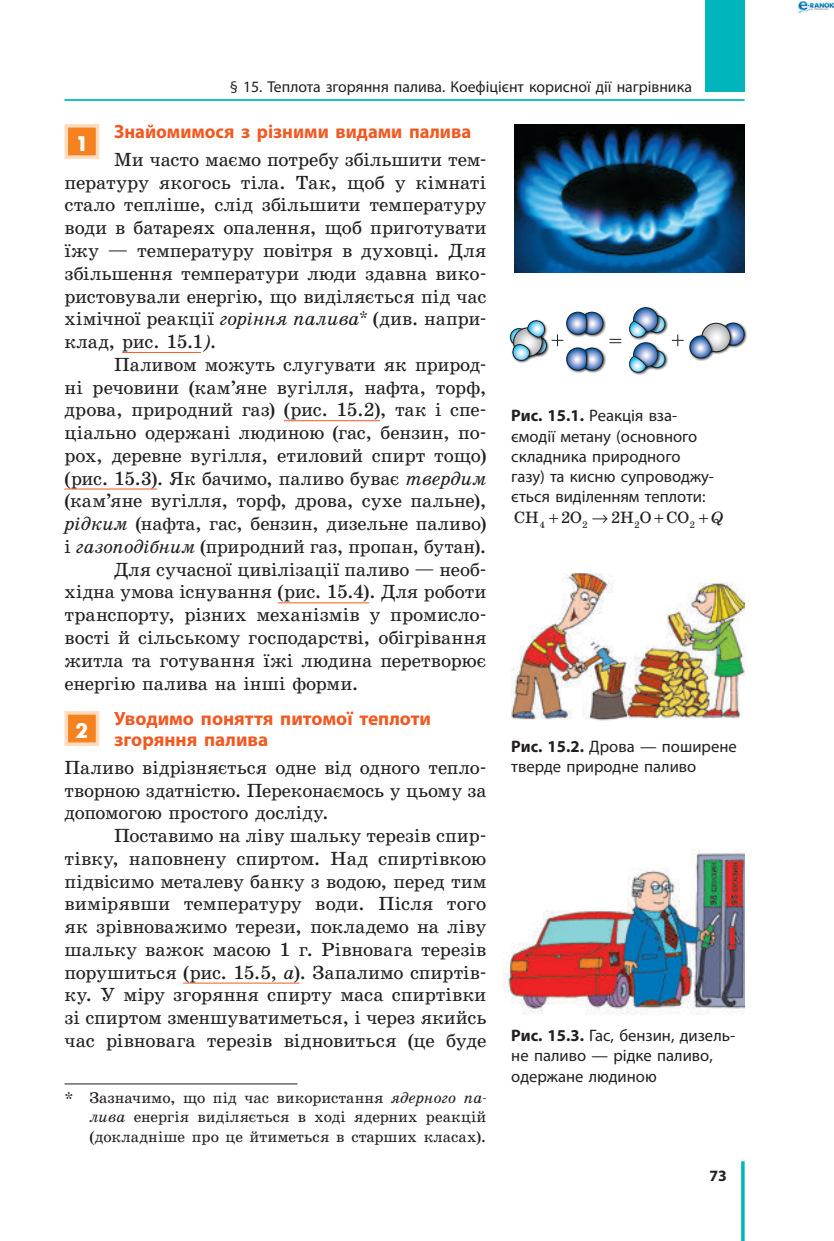
<style>
.page{position:relative;width:834px;height:1241px;background:#fff}
.page>*{position:absolute;margin:0;border:0;box-sizing:border-box;transform-origin:0 0}
.t1{font:700 21px "Futuris C";color:#fff}
.t2{font:19.25px/22.8px "School Book C";letter-spacing:-.005em;color:#231f20;text-align:justify}
.t3{font:700 19.25px/20.8px "Myriad Pro";color:#f15921}
.t4{font:16.62px/20.1px "Myriad Pro";color:#231f20}
.t5{font:16.62px "School Book C";letter-spacing:-.01em;color:#231f20}
.t6{font:italic 16.62px "School Book C";color:#231f20}
.t7{font:15.75px/19.2px "School Book C";letter-spacing:.005em;color:#231f20;text-align:justify}
.t8{font:15.75px "Myriad Pro";color:#231f20}
.t9{font:700 15.75px "Myriad Pro";color:#231f20}
.t10{font:9.62px "School Book C";color:#231f20}
.s1{font-style:italic}
.s2{font-weight:700}
</style>
<div class="page">
<hr style="left:64px;top:99px;width:680px;height:2px;background:#00b6bc">
<hr style="left:741px;top:1160px;width:3px;height:80px;background:#00b6bc">
<div style="left:704px;top:0;width:40px;height:92px;background:#00b6bc"></div>
<hr style="left:122px;top:352px;width:79px;height:1px;background:#f15921">
<hr style="left:284px;top:420px;width:96px;height:1px;background:#f15921">
<hr style="left:64px;top:488px;width:93px;height:1px;background:#f15921">
<hr style="left:277px;top:602px;width:92px;height:1px;background:#f15921">
<hr style="left:183px;top:982px;width:116px;height:1px;background:#f15921">
<div style="left:66px;top:126px;width:31px;height:31px;background:#f58220"></div>
<div style="left:64px;top:124px;width:35px;height:35px;border:4px solid #fddbbc"></div>
<div style="left:66px;top:712px;width:31px;height:32px;background:#f58220"></div>
<div style="left:64px;top:711px;width:35px;height:34px;border:4px solid #fddbbc"></div>
<hr style="left:64px;top:1083px;width:233px;height:1px;background:#231f20">
<img style="left:514px;top:124px;width:230px;height:149px">
<img style="left:511px;top:574px;width:233px;height:147px">
<img style="left:503px;top:850px;width:241px;height:165px">
<img style="left:662px;top:316px;width:6px;height:18px">
<svg style="left:648px;top:316px;width:17px;height:16px"></svg>
<div style="left:647px;top:315px;width:18px;height:18px;border:1px solid #231f20;border-radius:50%"></div>
<img style="left:633px;top:307px;width:29px;height:28px">
<svg style="left:633px;top:308px;width:24px;height:24px"></svg>
<div style="left:633px;top:307px;width:25px;height:25px;border:1px solid #231f20;border-radius:50%"></div>
<img style="left:633px;top:319px;width:17px;height:21px">
<svg style="left:629px;top:320px;width:17px;height:18px"></svg>
<img style="left:662px;top:351px;width:6px;height:18px">
<svg style="left:648px;top:351px;width:17px;height:16px"></svg>
<div style="left:647px;top:350px;width:18px;height:18px;border:1px solid #231f20;border-radius:50%"></div>
<img style="left:633px;top:342px;width:29px;height:28px">
<svg style="left:633px;top:343px;width:24px;height:24px"></svg>
<div style="left:633px;top:342px;width:25px;height:25px;border:1px solid #231f20;border-radius:50%"></div>
<img style="left:633px;top:354px;width:17px;height:21px">
<svg style="left:629px;top:355px;width:17px;height:18px"></svg>
<img style="left:590px;top:311px;width:16px;height:26px">
<svg style="left:580px;top:312px;width:23px;height:22px"></svg>
<div style="left:580px;top:312px;width:23px;height:22px;border:1px solid #231f20;border-radius:50%"></div>
<img style="left:588px;top:312px;width:2px;height:25px">
<img style="left:590px;top:347px;width:16px;height:26px">
<svg style="left:580px;top:348px;width:23px;height:22px"></svg>
<div style="left:580px;top:348px;width:23px;height:22px;border:1px solid #231f20;border-radius:50%"></div>
<img style="left:571px;top:347px;width:19px;height:26px">
<img style="left:546px;top:341px;width:3px;height:13px">
<div style="left:510px;top:328px;width:17px;height:18px;border:1px solid #231f20;border-radius:50%"></div>
<img style="left:545px;top:341px;width:1px;height:14px">
<img style="left:516px;top:361px;width:12px;height:2px">
<img style="left:545px;top:324px;width:3px;height:17px">
<svg style="left:511px;top:320px;width:34px;height:41px"></svg>
<img style="left:734px;top:322px;width:13px;height:26px">
<svg style="left:722px;top:323px;width:22px;height:22px"></svg>
<div style="left:721px;top:323px;width:23px;height:22px;border:1px solid #231f20;border-radius:50%"></div>
<img style="left:702px;top:322px;width:32px;height:32px">
<svg style="left:701px;top:323px;width:29px;height:29px"></svg>
<div style="left:701px;top:323px;width:29px;height:29px;border:1px solid #231f20;border-radius:50%"></div>
<img style="left:697px;top:334px;width:18px;height:27px">
<svg style="left:609px;top:339px;width:12px;height:4px"></svg>
<svg style="left:551px;top:311px;width:37px;height:59px"></svg>
<svg style="left:671px;top:334px;width:41px;height:26px"></svg>
<img style="left:797px;top:0;width:36px;height:13px">
<p class="t8" style="left:230px;top:77px;width:463px">§ 15. Теплота згоряння палива. Коефіцієнт корисної дії нагрівника</p>
<p class="t3" style="left:114px;top:121px;width:358px">Знайомимося з різними видами палива</p>
<p class="t2" style="left:64px;top:148px;width:423px;text-indent:50px">Ми часто маємо потребу збільшити тем&shy;пературу якогось тіла. Так, щоб у кімнаті стало тепліше, слід збільшити температуру води в батареях опалення, щоб приготувати їжу — температуру повітря в духовці. Для збільшення температури люди здавна вико&shy;ристовували енергію, що виділяється під час хімічної реакції <span class="s1">горіння палива</span><sup>*</sup> (див. напри&shy;клад, рис. 15.1<span class="s1">)</span>.</p>
<p class="t2" style="left:114px;top:353px;width:374px">Паливом можуть слугувати як природ-</p>
<p class="t2" style="left:64px;top:376px;width:423px">ні речовини (кам’яне вугілля, нафта, торф,</p>
<p class="t2" style="left:64px;top:398px;width:423px">дрова, природний газ) (рис. 15.2), так і спе-</p>
<p class="t2" style="left:64px;top:421px;width:423px">ціально одержані людиною (гас, бензин, по-</p>
<p class="t2" style="left:64px;top:444px;width:423px">рох, деревне вугілля, етиловий спирт тощо)</p>
<p class="t2" style="left:64px;top:467px;width:423px">(рис. 15.3). Як бачимо, паливо буває <span class="s1">твердим</span></p>
<p class="t2" style="left:64px;top:489px;width:423px">(кам’яне вугілля, торф, дрова, сухе пальне),</p>
<p class="t2" style="left:64px;top:512px;width:423px"><span class="s1">рідким</span> (нафта, гас, бензин, дизельне паливо)</p>
<p class="t2" style="left:64px;top:535px;width:423px">і <span class="s1">газоподібним</span> (природний газ, пропан, бутан).</p>
<p class="t2" style="left:114px;top:558px;width:374px">Для сучасної цивілізації паливо — необ-</p>
<p class="t2" style="left:64px;top:580px;width:423px">хідна умова існування (рис. 15.4). Для роботи</p>
<p class="t2" style="left:64px;top:603px;width:423px">транспорту, різних механізмів у промисло-</p>
<p class="t2" style="left:64px;top:626px;width:423px">вості й сільському господарстві, обігрівання</p>
<p class="t2" style="left:64px;top:649px;width:423px">житла та готування їжі людина перетворює</p>
<p class="t2" style="left:64px;top:671px;width:295px">енергію палива на інші форми.</p>
<p class="t1" style="left:76px;top:719px;width:14px">2</p>
<p class="t3" style="left:114px;top:707px;width:318px">Уводимо поняття питомої теплоти згоряння палива</p>
<p class="t2" style="left:64px;top:756px;width:423px;text-align:left">Паливо відрізняється одне від одного тепло&shy;творною здатністю. Переконаємось у цьому за допомогою простого досліду.</p>
<p class="t2" style="left:64px;top:824px;width:423px;text-indent:50px">Поставимо на ліву шальку терезів спир&shy;тівку, наповнену спиртом. Над спиртівкою підвісимо металеву банку з водою, перед тим вимірявши температуру води. Після того як зрівноважимо терези, покладемо на ліву шальку важок масою 1 г. Рівновага терезів порушиться (рис. 15.5, <span class="s1">а</span>). Запалимо спиртів&shy;ку. У міру згоряння спирту маса спиртівки зі спиртом зменшуватиметься, і через якийсь час рівновага терезів відновиться (це буде</p>
<p class="t1" style="left:76px;top:132px;width:14px">1</p>
<p class="t7" style="left:89px;top:1088px;width:398px;text-indent:-25px">* Зазначимо, що під час використання <span class="s1">ядерного па&shy;лива</span> енергія виділяється в ході ядерних реакцій (докладніше про це йтиметься в старших класах).</p>
<p class="t4" style="left:511px;top:405px;width:204px"><span class="s2">Рис. 15.1.</span> Реакція вза&shy;ємодії метану (основного складника природного газу) та кисню супроводжу&shy;ється виділенням теплоти:</p>
<p class="t5" style="left:514px;top:508px;width:32px">CH<sub>4</sub></p>
<p class="t10" style="left:582px;top:519px;width:28px">2 →</p>
<p class="t5" style="left:560px;top:508px;width:23px">2O</p>
<p class="t5" style="left:610px;top:508px;width:80px">2H<sub>2</sub>O CO</p>
<p class="t10" style="left:689px;top:519px;width:7px">2</p>
<p class="t6" style="left:711px;top:508px;width:14px">Q</p>
<p class="t4" style="left:511px;top:736px;width:227px"><span class="s2">Рис. 15.2.</span> Дрова — поширене тверде природне паливо</p>
<p class="t4" style="left:511px;top:1025px;width:225px"><span class="s2">Рис. 15.3.</span> Гас, бензин, дизель&shy;не паливо — рідке паливо, одержане людиною</p>
<p class="t9" style="left:709px;top:1165px;width:19px">73</p>
</div>
